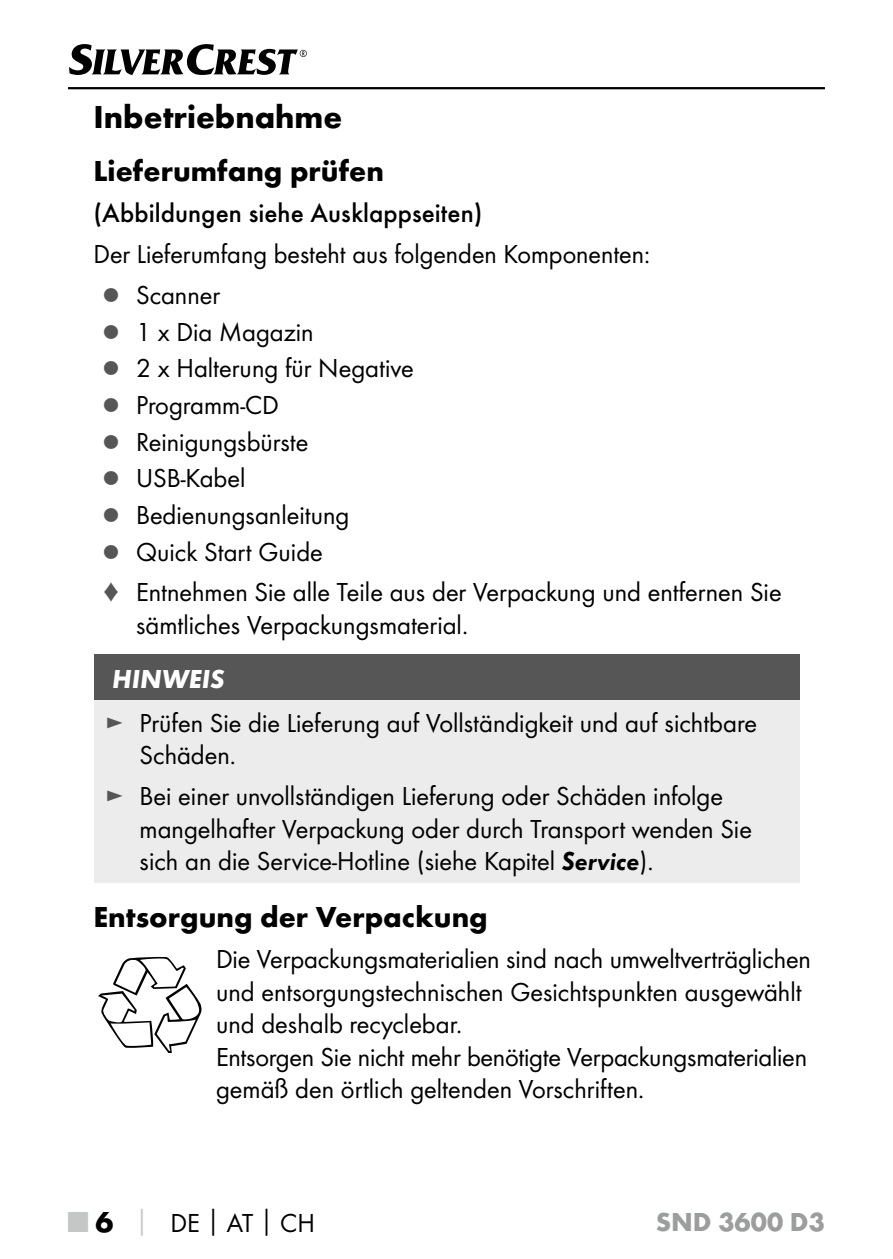
<style>
.page{position:relative;width:893px;height:1259px;background:#fff}
.page>*{position:absolute;margin:0;border:0;box-sizing:border-box;transform-origin:0 0}
.t1{font:700 33px "Futura";color:#000}
.t2{font:700 30px "Futura";color:#000}
.t3{font:27px/32.4px "Futura Boo";color:#000}
.t4{font:500 27px "Futura";color:#000}
.t5{font:700 27px "Futura";color:#9c9d9d}
.t6{font:italic 700 27px "Futura";color:#fff}
.s1{color:#565656}
.s2{font-family:"Futura Dem Obl"}
.s3{font-family:"Futura";font-weight:700;font-size:30px;color:#c5c6c6}
.s4{font-family:"Futura";font-weight:700;font-size:30px}
.s5{font-family:"Futura";font-weight:700;color:#c5c6c6}
.s6{font-family:"Futura";font-weight:700}
</style>
<div class="page">
<hr style="left:68px;top:87px;width:757px;height:2px;background:#000">
<svg style="left:69px;top:44px;width:238px;height:31px"></svg>
<div style="left:94px;top:654px;width:705px;height:46px;background:#565656"></div>
<div style="left:94px;top:700px;width:705px;height:182px;background:#ececed"></div>
<svg style="left:98px;top:956px;width:104px;height:97px"></svg>
<p class="t1" style="left:94px;top:97px;width:250px">Inbetriebnahme</p>
<p class="t2" style="left:94px;top:153px;width:292px">Lieferumfang prüfen</p>
<p class="t4" style="left:94px;top:197px;width:391px">(Abbildungen siehe Ausklappseiten)</p>
<p class="t3" style="left:102px;top:233px;width:550px;line-height:40.8px;text-indent:-9px">Der Lieferumfang besteht aus folgenden Komponenten: <span class="s1">▯</span> Scanner</p>
<p class="t3" style="left:102px;top:313px;width:313px;line-height:36.6px"><span class="s1">▯</span> 1 x Dia Magazin<br><span class="s1">▯</span> 2 x Halterung für Negative <span class="s1">▯</span> Programm-CD<br><span class="s1">▯</span> Reinigungsbürste<br><span class="s1">▯</span> USB-Kabel<br><span class="s1">▯</span> Bedienungsanleitung<br><span class="s1">▯</span> Quick Start Guide</p>
<p class="t3" style="left:136px;top:576px;width:647px;text-indent:-34px"><span class="s1">♦</span> Entnehmen Sie alle Teile aus der Verpackung und entfernen Sie sämtliches Verpackungsmaterial.</p>
<p class="t6" style="left:112px;top:662px;width:114px">HINWEIS</p>
<p class="t3" style="left:140px;top:706px;width:619px;text-indent:-34px"><span class="s1">►</span> Prüfen Sie die Lieferung auf Vollständigkeit und auf sichtbare<br>Schäden.</p>
<p class="t3" style="left:140px;top:780px;width:614px;text-indent:-34px"><span class="s1">►</span> Bei einer unvollständigen Lieferung oder Schäden infolge mangelhafter Verpackung oder durch Transport wenden Sie sich an die Service-Hotline (siehe Kapitel <span class="s2">Service</span>).</p>
<p class="t2" style="left:94px;top:899px;width:396px">Entsorgung der Verpackung</p>
<p class="t3" style="left:216px;top:943px;width:597px">Die Verpackungsmaterialien sind nach umweltverträglichen und entsorgungstechnischen Gesichtspunkten ausgewählt und deshalb recyclebar.<br>Entsorgen Sie nicht mehr benötigte Verpackungsmaterialien gemäß den örtlich geltenden Vorschriften.</p>
<p class="t3" style="left:68px;top:1206px;width:248px"><span class="s3">■</span> <span class="s4">6</span> <span class="s5">│</span> DE<span class="s6">│</span>AT<span class="s6">│</span>CH</p>
<p class="t5" style="left:656px;top:1204px;width:171px">SND 3600 D3</p>
</div>
